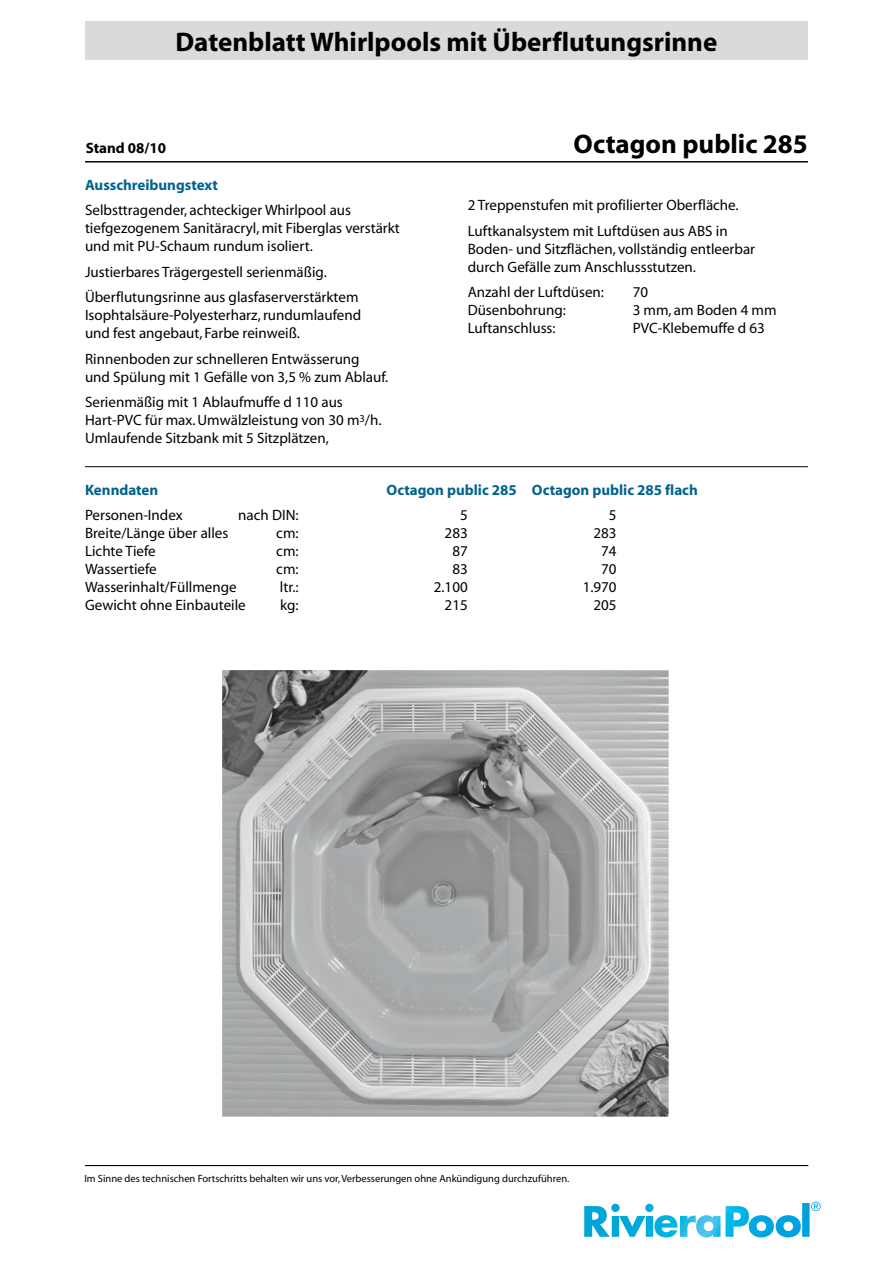
<style>
.page{position:relative;width:893px;height:1263px;background:#fff}
.page>*{position:absolute;margin:0;border:0;box-sizing:border-box;transform-origin:0 0}
.t1{font:700 27px "Myriad";color:#000}
.t2{font:15px/18px "Myriad";color:#000}
.t3{font:700 15px "Myriad";color:#00638c}
.t4{font:700 15px "Myriad";color:#000}
.t5{font:10.5px "Myriad";color:#000}
</style>
<div class="page">
<hr style="left:85px;top:162px;width:723px;height:1px;background:#000">
<hr style="left:85px;top:1165px;width:723px;height:1px;background:#000">
<div style="left:85px;top:21px;width:723px;height:39px;background:#d8dadb"></div>
<svg style="left:584px;top:1201px;width:237px;height:36px"></svg>
<hr style="left:85px;top:161px;width:723px;height:1px;background:#000">
<img style="left:222px;top:670px;width:447px;height:447px">
<hr style="left:85px;top:466px;width:723px;height:1px;background:#000">
<h1 class="t1" style="left:176px;top:28px;width:543px">Datenblatt Whirlpools mit Überflutungsrinne</h1>
<p class="t4" style="left:86px;top:140px;width:82px">Stand 08/10</p>
<h1 class="t1" style="left:574px;top:130px;width:236px">Octagon public 285</h1>
<p class="t3" style="left:85px;top:177px;width:135px">Ausschreibungstext</p>
<p class="t2" style="left:85px;top:202px;width:316px">Selbsttragender, achteckiger Whirlpool aus tiefgezogenem Sanitäracryl, mit Fiberglas verstärkt und mit PU-Schaum rundum isoliert.</p>
<p class="t2" style="left:85px;top:260px;width:275px;line-height:25.5px">Justierbares Trägergestell serienmäßig.<br>Überflutungsrinne aus glasfaserverstärktem</p>
<p class="t2" style="left:85px;top:307px;width:278px">Isophtalsäure-Polyesterharz, rundumlaufend und fest angebaut, Farbe reinweiß.</p>
<p class="t2" style="left:85px;top:350px;width:305px">Rinnenboden zur schnelleren Entwässerung und Spülung mit 1 Gefälle von 3,5 % zum Ablauf.</p>
<p class="t2" style="left:85px;top:394px;width:298px">Serienmäßig mit 1 Ablaufmuffe d 110 aus<br>Hart-PVC für max. Umwälzleistung von 30 m<sup>3</sup>/h.<br>Umlaufende Sitzbank mit 5 Sitzplätzen,</p>
<p class="t2" style="left:468px;top:193px;width:272px;line-height:25.5px">2 Treppenstufen mit profilierter Oberfläche.<br>Luftkanalsystem mit Luftdüsen aus ABS in</p>
<p class="t2" style="left:468px;top:240px;width:289px">Boden- und Sitzflächen, vollständig entleerbar durch Gefälle zum Anschlussstutzen.</p>
<p class="t2" style="left:468px;top:284px;width:138px">Anzahl der Luftdüsen:</p>
<p class="t2" style="left:633px;top:284px;width:17px">70</p>
<p class="t2" style="left:468px;top:302px;width:100px">Düsenbohrung:</p>
<p class="t2" style="left:633px;top:302px;width:145px">3 mm, am Boden 4 mm</p>
<p class="t2" style="left:468px;top:320px;width:89px">Luftanschluss:</p>
<p class="t2" style="left:633px;top:320px;width:134px">PVC-Klebemuffe d 63</p>
<p class="t3" style="left:85px;top:482px;width:75px">Kenndaten</p>
<p class="t3" style="left:387px;top:482px;width:313px">Octagon public 285 Octagon public 285 flach</p>
<p class="t2" style="left:85px;top:507px;width:99px">Personen-Index</p>
<p class="t2" style="left:238px;top:507px;width:62px">nach DIN:</p>
<p class="t2" style="left:460px;top:507px;width:9px">5</p>
<p class="t2" style="left:609px;top:507px;width:9px">5</p>
<p class="t2" style="left:85px;top:525px;width:145px">Breite/Länge über alles</p>
<p class="t2" style="left:276px;top:525px;width:24px">cm:</p>
<p class="t2" style="left:445px;top:525px;width:25px">283</p>
<p class="t2" style="left:593px;top:525px;width:25px">283</p>
<p class="t2" style="left:85px;top:543px;width:72px">Lichte Tiefe</p>
<p class="t2" style="left:276px;top:543px;width:24px">cm:</p>
<p class="t2" style="left:452px;top:543px;width:17px">87</p>
<p class="t2" style="left:601px;top:543px;width:17px">74</p>
<p class="t2" style="left:85px;top:561px;width:73px">Wassertiefe</p>
<p class="t2" style="left:276px;top:561px;width:24px">cm:</p>
<p class="t2" style="left:452px;top:561px;width:17px">83</p>
<p class="t2" style="left:601px;top:561px;width:17px">70</p>
<p class="t2" style="left:85px;top:579px;width:153px">Wasserinhalt/Füllmenge</p>
<p class="t2" style="left:280px;top:579px;width:20px">ltr.:</p>
<p class="t2" style="left:434px;top:579px;width:35px">2.100</p>
<p class="t2" style="left:583px;top:579px;width:35px">1.970</p>
<p class="t2" style="left:85px;top:597px;width:162px">Gewicht ohne Einbauteile</p>
<p class="t2" style="left:280px;top:597px;width:20px">kg:</p>
<p class="t2" style="left:445px;top:597px;width:25px">215</p>
<p class="t2" style="left:593px;top:597px;width:25px">205</p>
<p class="t5" style="left:84px;top:1173px;width:486px">Im Sinne des technischen Fortschritts behalten wir uns vor, Verbesserungen ohne Ankündigung durchzuführen.</p>
</div>
